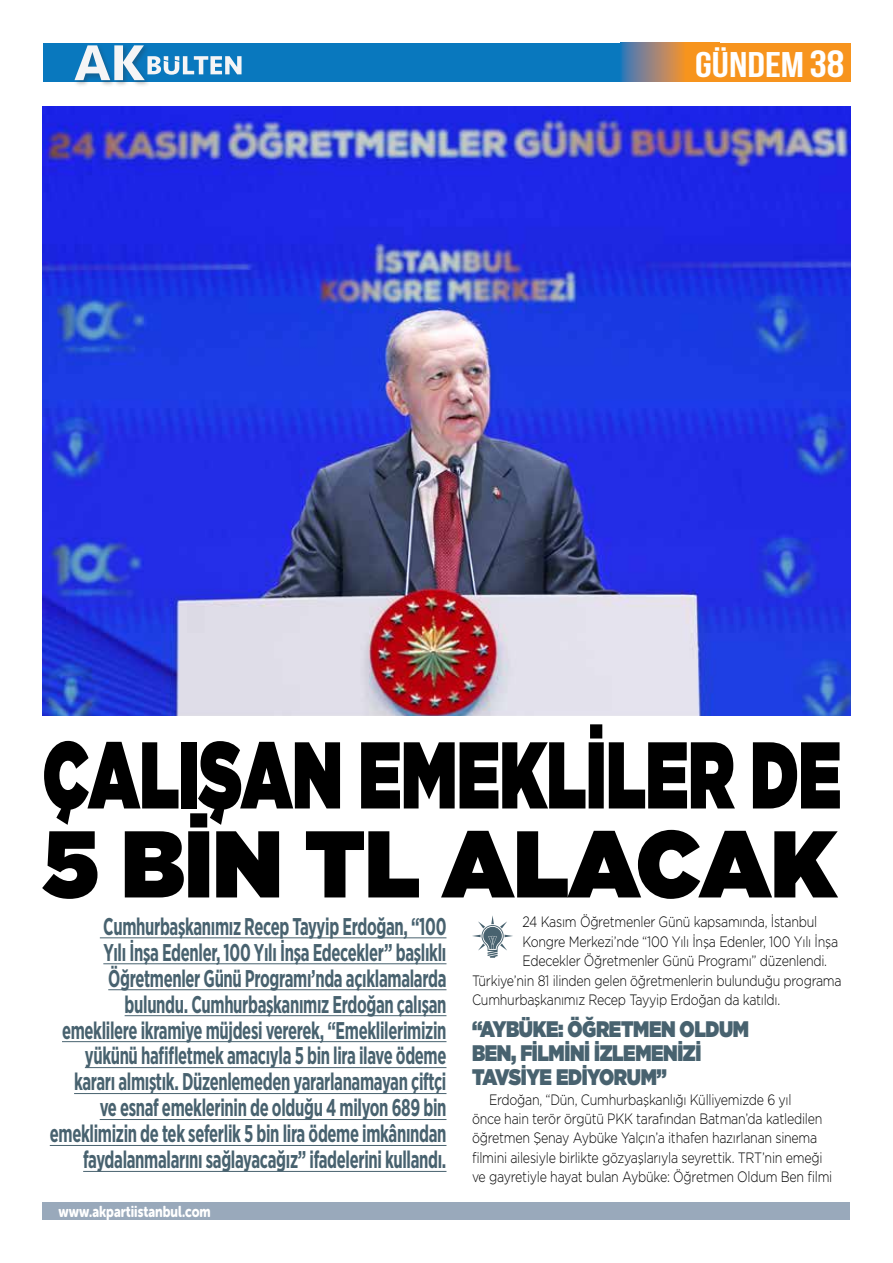
<style>
.page{position:relative;width:893px;height:1263px;background:#fff}
.page>*{position:absolute;margin:0;border:0;box-sizing:border-box;transform-origin:0 0}
.t1{font:900 94.5px/88.9px "Gotham";letter-spacing:-.005em;color:#000;scale:.68 1}
.t2{font:700 35.7px "Bebas Neue";color:#fff;scale:1.21 1}
.t3{font:700 24.15px/26px "Gotham Narrow";letter-spacing:-.02em;color:#48626f;text-align:right;scale:.7 1}
.t4{font:900 22.5px/23.9px "Gotham";letter-spacing:-.02em;color:#48626f;scale:.83 1}
.t5{font:15.6px "Museo Sans Rounded 900";color:#fff;scale:.8 1}
.t6{font:300 15px/19.4px "Gotham";letter-spacing:-.02em;color:#000;scale:.83 1}
.s1{font-size:37.95px}
</style>
<div class="page">
<img style="left:43px;top:106px;width:807px;height:610px">
<div style="left:43px;top:1203px;width:807px;height:17px;background:#99a9bb"></div>
<div style="left:43px;top:43px;width:806px;height:39px;background:#0978be"></div>
<div style="left:686px;top:43px;width:164px;height:39px;background:#f7941e"></div>
<svg style="left:621px;top:43px;width:65px;height:39px;background:#998477"></svg>
<img style="left:74px;top:80px;width:74px;height:5px">
<svg style="left:74px;top:45px;width:168px;height:35px"></svg>
<hr style="left:100px;top:937px;width:346px;height:1px;background:#48626f">
<hr style="left:103px;top:963px;width:343px;height:1px;background:#48626f">
<hr style="left:108px;top:989px;width:338px;height:1px;background:#48626f">
<hr style="left:125px;top:1015px;width:321px;height:1px;background:#48626f">
<hr style="left:62px;top:1041px;width:384px;height:1px;background:#48626f">
<hr style="left:85px;top:1067px;width:361px;height:1px;background:#48626f">
<hr style="left:74px;top:1093px;width:372px;height:1px;background:#48626f">
<hr style="left:100px;top:1119px;width:346px;height:1px;background:#48626f">
<hr style="left:50px;top:1145px;width:396px;height:1px;background:#48626f">
<hr style="left:83px;top:1171px;width:363px;height:1px;background:#48626f">
<svg style="left:472px;top:915px;width:41px;height:43px"></svg>
<h2 class="t2" style="left:695px;top:45px;width:125px">GÜNDEM<span class="s1">38</span></h2>
<h1 class="t1" style="left:43px;top:729px;width:1176px">ÇALIŞAN EMEKLİLER DE<br>5 BİN TL ALACAK</h1>
<p class="t3" style="left:50px;top:913px;width:568px">Cumhurbaşkanımız Recep Tayyip Erdoğan, “100<br>Yılı İnşa Edenler, 100 Yılı İnşa Edecekler” başlıklı Öğretmenler Günü Programı’nda açıklamalarda bulundu. Cumhurbaşkanımız Erdoğan çalışan emeklilere ikramiye müjdesi vererek, “Emeklilerimizin yükünü hafifletmek amacıyla 5 bin lira ilave ödeme kararı almıştık. Düzenlemeden yararlanamayan çiftçi<br>ve esnaf emeklerinin de olduğu 4 milyon 689 bin emeklimizin de tek seferlik 5 bin lira ödeme imkânından faydalanmalarını sağlayacağız” ifadelerini kullandı.</p>
<p class="t6" style="left:522px;top:912px;width:357px">24 Kasım Öğretmenler Günü kapsamında, İstanbul</p>
<p class="t6" style="left:522px;top:931px;width:382px">Kongre Merkezi’nde “100 Yılı İnşa Edenler, 100 Yılı İnşa</p>
<p class="t6" style="left:522px;top:951px;width:368px">Edecekler Öğretmenler Günü Programı” düzenlendi.</p>
<p class="t6" style="left:472px;top:970px;width:447px">Türkiye’nin 81 ilinden gelen öğretmenlerin bulunduğu programa</p>
<p class="t6" style="left:472px;top:990px;width:373px">Cumhurbaşkanımız Recep Tayyip Erdoğan da katıldı.</p>
<h3 class="t4" style="left:472px;top:1017px;width:335px">“AYBÜKE: ÖĞRETMEN OLDUM<br>BEN, FİLMİNİ İZLEMENİZİ<br>TAVSİYE EDİYORUM”</h3>
<p class="t6" style="left:472px;top:1089px;width:436px;text-indent:17px">Erdoğan, “Dün, Cumhurbaşkanlığı Külliyemizde 6 yıl<br>önce hain terör örgütü PKK tarafından Batman’da katledilen öğretmen Şenay Aybüke Yalçın’a ithafen hazırlanan sinema filmini ailesiyle birlikte gözyaşlarıyla seyrettik. TRT’nin emeği ve gayretiyle hayat bulan Aybüke: Öğretmen Oldum Ben filmi</p>
<p class="t5" style="left:59px;top:1202px;width:192px">www.akpartiistanbul.com</p>
</div>
